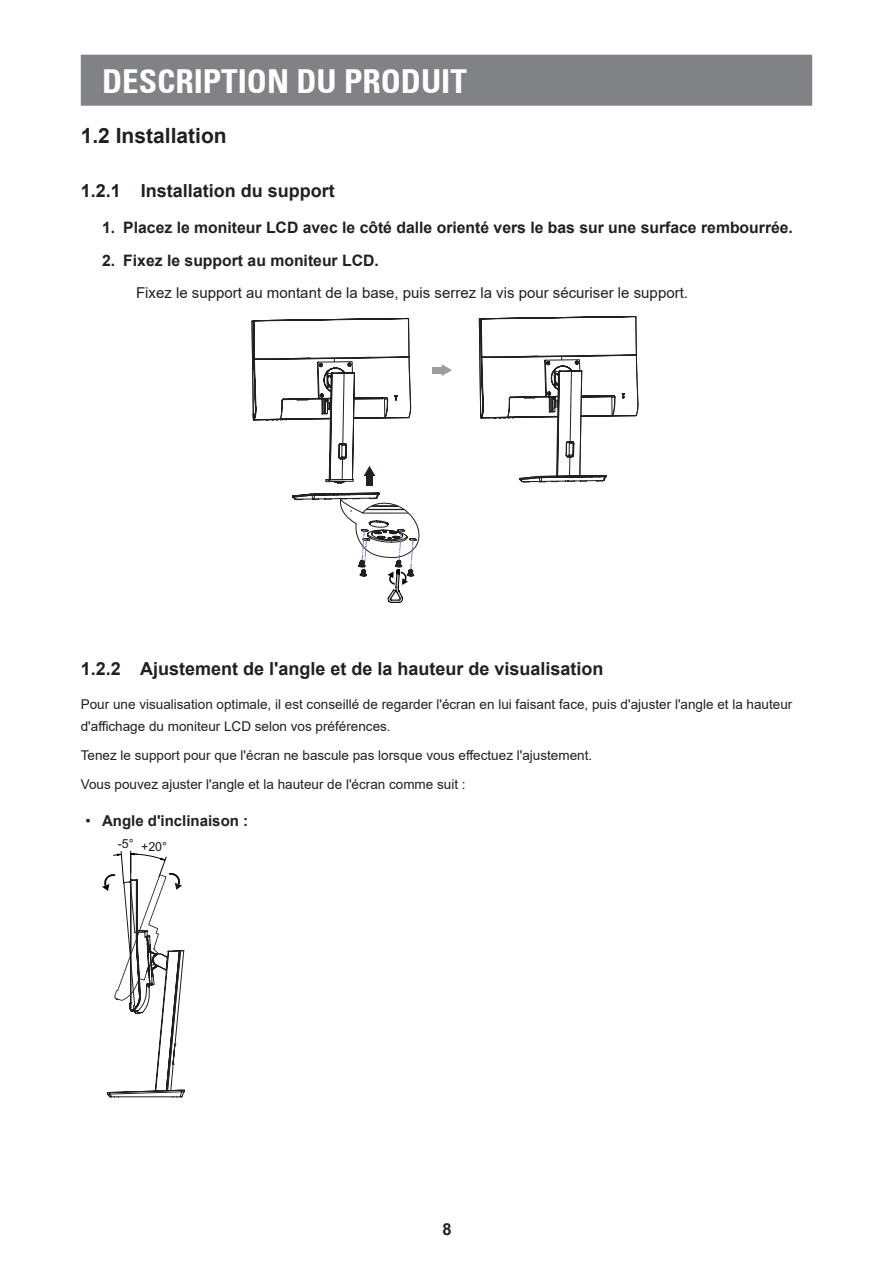
<style>
.page{position:relative;width:893px;height:1263px;background:#fff}
.page>*{position:absolute;margin:0;border:0;box-sizing:border-box;transform-origin:0 0}
.t1{font:700 condensed 33px "Univers 67";color:#fff}
.t2{font:700 21px "Arial";color:#231f20}
.t3{font:700 18px "Arial";color:#231f20}
.t4{font:700 16.5px "Arial";color:#231f20}
.t5{font:700 15.75px "Arial";color:#231f20}
.t6{font:15px "Arial";color:#231f20}
.t7{font:700 15px "Arial";color:#231f20}
.t8{font:13.5px/21.6px "Arial";color:#231f20}
.t9{font:12.45px "Arial";color:#201814}
.s1{font-weight:400}
</style>
<div class="page">
<div style="left:81px;top:55px;width:731px;height:51px;background:#808285;border:2px solid #808285"></div>
<svg style="left:479px;top:316px;width:159px;height:166px"></svg>
<svg style="left:442px;top:364px;width:10px;height:12px"></svg>
<div style="left:433px;top:367px;width:9px;height:6px;background:#9b9da0"></div>
<svg style="left:252px;top:318px;width:168px;height:284px"></svg>
<svg style="left:102px;top:851px;width:83px;height:246px"></svg>
<h1 class="t1" style="left:102px;top:61px;width:366px">DESCRIPTION DU PRODUIT</h1>
<h2 class="t2" style="left:81px;top:121px;width:147px">1.2 Installation</h2>
<h3 class="t3" style="left:81px;top:178px;width:256px">1.2.1 Installation du support</h3>
<p class="t5" style="left:102px;top:217px;width:692px">1. Placez le moniteur LCD avec le côté dalle orienté vers le bas sur une surface rembourrée.</p>
<p class="t5" style="left:102px;top:249px;width:278px">2. Fixez le support au moniteur LCD.</p>
<p class="t6" style="left:136px;top:283px;width:553px">Fixez le support au montant de la base, puis serrez la vis pour sécuriser le support.</p>
<h3 class="t3" style="left:81px;top:656px;width:524px">1.2.2 Ajustement de l'angle et de la hauteur de visualisation</h3>
<p class="t8" style="left:81px;top:694px;width:713px">Pour une visualisation optimale, il est conseillé de regarder l'écran en lui faisant face, puis d'ajuster l'angle et la hauteur d'affichage du moniteur LCD selon vos préférences.</p>
<p class="t8" style="left:81px;top:741px;width:513px;line-height:29.2px">Tenez le support pour que l'écran ne bascule pas lorsque vous effectuez l'ajustement.<br>Vous pouvez ajuster l'angle et la hauteur de l'écran comme suit :</p>
<p class="t7" style="left:86px;top:810px;width:164px"><span class="s1">•</span> Angle d'inclinaison :</p>
<p class="t9" style="left:141px;top:838px;width:28px">+20°</p>
<p class="t9" style="left:118px;top:835px;width:18px">-5°</p>
<p class="t4" style="left:443px;top:1217px;width:11px">8</p>
</div>
